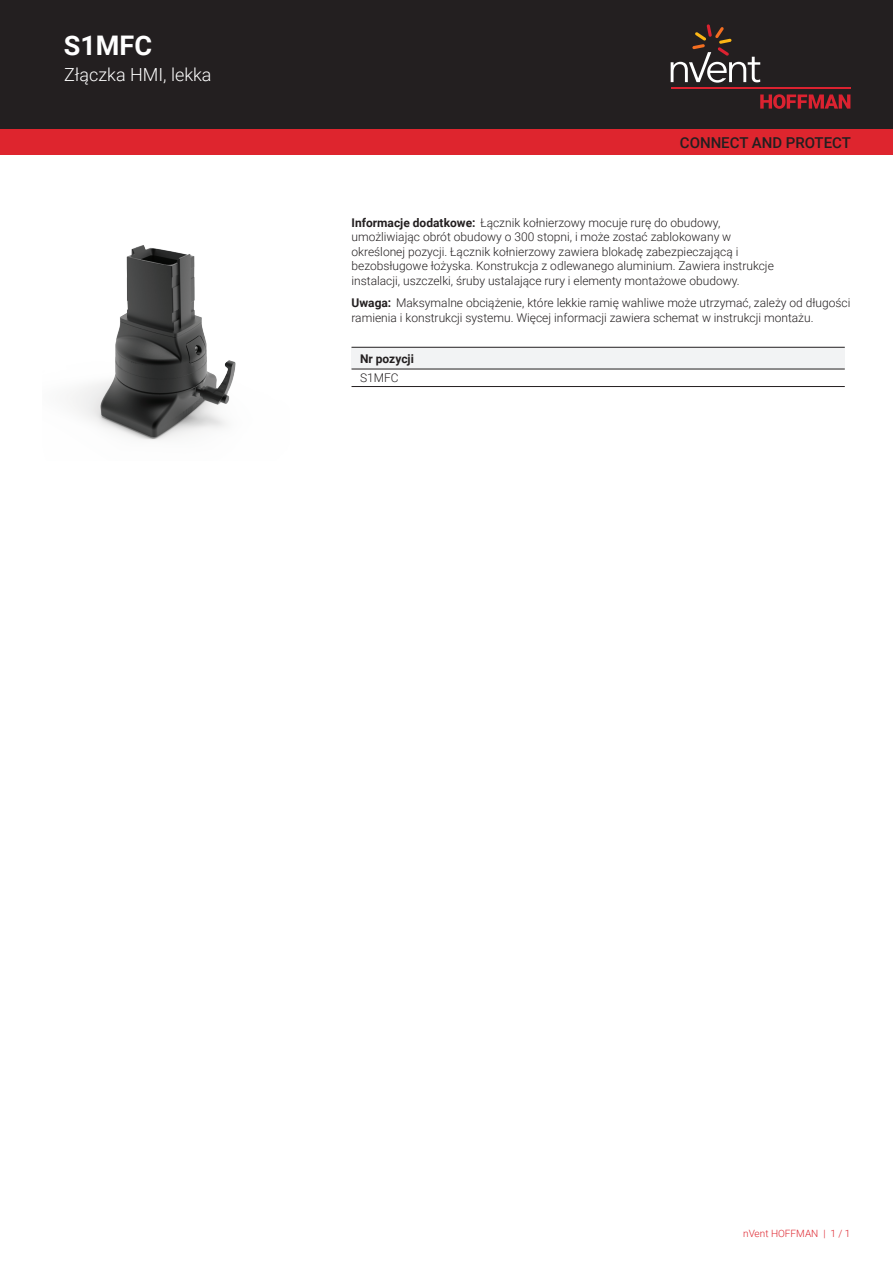
<style>
.page{position:relative;width:893px;height:1263px;background:#fff}
.page>*{position:absolute;margin:0;border:0;box-sizing:border-box;transform-origin:0 0}
.t1{font:700 27px "Roboto";color:#fff}
.t2{font:300 18px "Roboto";color:#fff}
.t3{font:500 15px "Roboto";color:#231f20}
.t4{font:300 12px/14.4px "Roboto";color:#231f20}
.t5{font:700 12px "Roboto";color:#231f20}
.t6{font:300 10.05px "Roboto";color:#de252e}
.s1{font-weight:700}
</style>
<div class="page">
<div style="left:0;top:0;width:893px;height:129px;background:#231f20"></div>
<svg style="left:760px;top:94px;width:90px;height:15px"></svg>
<hr style="left:671px;top:88px;width:179px;height:1px;background:#db2230">
<svg style="left:671px;top:24px;width:89px;height:59px"></svg>
<div style="left:0;top:129px;width:893px;height:26px;background:#de252e"></div>
<div style="left:351px;top:347px;width:494px;height:22px;background:#f2f3f4"></div>
<hr style="left:351px;top:347px;width:494px;height:1px;background:#231f20">
<hr style="left:351px;top:386px;width:494px;height:1px;background:#231f20">
<hr style="left:351px;top:369px;width:494px;height:1px;background:#231f20">
<img style="left:71px;top:245px;width:165px;height:195px">
<h1 class="t1" style="left:64px;top:27px;width:90px">S1MFC</h1>
<h2 class="t2" style="left:64px;top:62px;width:149px">Złączka HMI, lekka</h2>
<p class="t3" style="left:680px;top:132px;width:173px">CONNECT AND PROTECT</p>
<p class="t4" style="left:351px;top:215px;width:424px"><span class="s1">Informacje dodatkowe:</span> Łącznik kołnierzowy mocuje rurę do obudowy, umożliwiając obrót obudowy o 300 stopni, i może zostać zablokowany w określonej pozycji. Łącznik kołnierzowy zawiera blokadę zabezpieczającą i bezobsługowe łożyska. Konstrukcja z odlewanego aluminium. Zawiera instrukcje instalacji, uszczelki, śruby ustalające rury i elementy montażowe obudowy.</p>
<p class="t4" style="left:351px;top:296px;width:500px"><span class="s1">Uwaga:</span> Maksymalne obciążenie, które lekkie ramię wahliwe może utrzymać, zależy od długości ramienia i konstrukcji systemu. Więcej informacji zawiera schemat w instrukcji montażu.</p>
<p class="t5" style="left:360px;top:350px;width:55px">Nr pozycji</p>
<p class="t4" style="left:360px;top:370px;width:40px">S1MFC</p>
<p class="t6" style="left:743px;top:1226px;width:109px">nVent HOFFMAN | 1 / 1</p>
</div>
